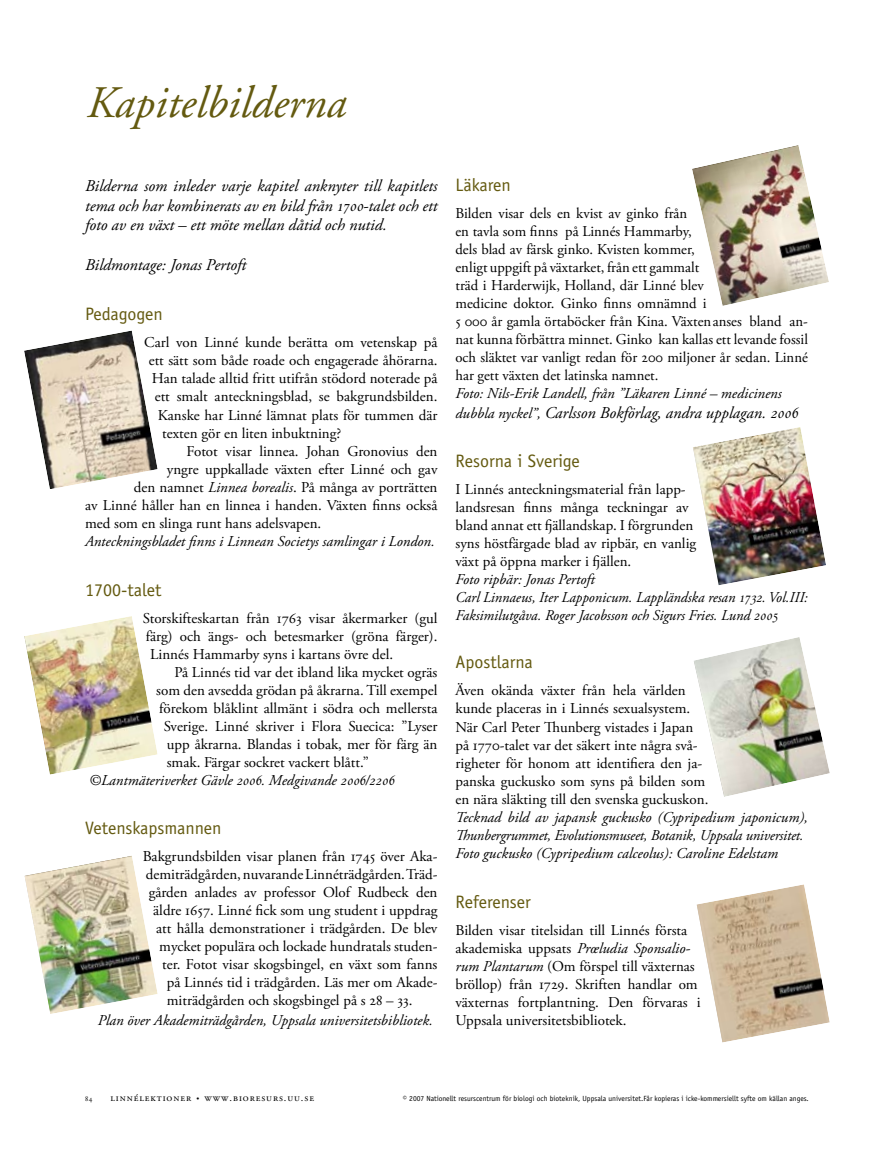
<style>
.page{position:relative;width:893px;height:1149px;background:#fff}
.page>*{position:absolute;margin:0;border:0;box-sizing:border-box;transform-origin:0 0}
.t1{font:italic 45px "Adobe Garamond";color:#645a10}
.t2{font:18px "Officina Sans";color:#645a10}
.t3{font:italic 16.5px/19.8px "Adobe Garamond Pro";color:#000;text-align:justify}
.t4{font:15px/18px "Adobe Garamond Pro";letter-spacing:-.02em;color:#000}
.t5{font:italic 15px/18px "Adobe Garamond Pro";color:#000}
.t6{font:10.5px "Adobe Garamond Regular SC";letter-spacing:.09em;color:#000}
.t7{font:7.5px "Officina Sans";color:#000}
.t8{font:7.5px "Adobe Garamond Regular SC";color:#000}
.s1{font-family:"Bembo Italic Os F";font-style:normal}
.s2{font-style:italic}
.s3{font-family:"Adobe Garamond Regular SC"}
.s4{font-size:15px}
.s5{font-size:7.5px}
</style>
<div class="page">
<img style="left:24px;top:330px;width:134px;height:159px">
<img style="left:24px;top:616px;width:134px;height:158px">
<img style="left:25px;top:856px;width:133px;height:157px">
<img style="left:693px;top:427px;width:133px;height:158px">
<img style="left:697px;top:884px;width:133px;height:158px">
<img style="left:692px;top:145px;width:137px;height:161px">
<img style="left:694px;top:637px;width:136px;height:159px">
<h1 class="t1" style="left:87px;top:79px;width:261px">Kapitelbilderna</h1>
<p class="t3" style="left:85px;top:176px;width:354px">Bilderna som inleder varje kapitel anknyter till kapitlets tema och har kombinerats av en bild från <span class="s1">1700</span>-talet och ett foto av en växt – ett möte mellan dåtid och nutid.</p>
<p class="t3" style="left:85px;top:255px;width:163px">Bildmontage: Jonas Pertoft</p>
<p class="t2" style="left:85px;top:304px;width:79px">Pedagogen</p>
<p class="t4" style="left:144px;top:334px;width:295px">Carl von Linné kunde berätta om vetenskap på</p>
<p class="t4" style="left:149px;top:352px;width:290px">ett sätt som både roade och engagerade åhörarna.</p>
<p class="t4" style="left:152px;top:370px;width:287px">Han talade alltid fritt utifrån stödord noterade på</p>
<p class="t4" style="left:155px;top:388px;width:284px">ett smalt anteckningsblad, se bakgrundsbilden.</p>
<p class="t4" style="left:158px;top:406px;width:281px">Kanske har Linné lämnat plats för tummen där</p>
<p class="t4" style="left:162px;top:424px;width:181px">texten gör en liten inbuktning?</p>
<p class="t4" style="left:187px;top:442px;width:252px">Fotot visar linnea. Johan Gronovius den</p>
<p class="t4" style="left:167px;top:460px;width:272px">yngre uppkallade växten efter Linné och gav</p>
<p class="t4" style="left:134px;top:478px;width:305px">den namnet <span class="s2">Linnea borealis</span>. På många av port-rätten</p>
<p class="t4" style="left:85px;top:496px;width:354px">av Linné håller han en linnea i handen. Växten finns också</p>
<p class="t4" style="left:85px;top:514px;width:238px">med som en slinga runt hans adelsvapen.</p>
<p class="t5" style="left:85px;top:532px;width:351px">Anteckningsbladet finns i Linnean Societys samlingar i London.</p>
<p class="t2" style="left:85px;top:579px;width:78px">1700-talet</p>
<p class="t4" style="left:143px;top:609px;width:296px">Storskifteskartan från <span class="s3">1763</span> visar åkermarker (gul</p>
<p class="t4" style="left:146px;top:627px;width:293px">färg) och ängs- och betesmarker (gröna färger).</p>
<p class="t4" style="left:150px;top:645px;width:244px">Linnés Hammarby syns i kartans övre del.</p>
<p class="t4" style="left:175px;top:663px;width:264px">På Linnés tid var det ibland lika mycket ogräs</p>
<p class="t4" style="left:156px;top:681px;width:283px">som den avsedda grödan på åkrarna. Till exempel</p>
<p class="t4" style="left:159px;top:699px;width:280px">förekom blåklint allmänt i södra och mellersta</p>
<p class="t4" style="left:164px;top:717px;width:275px">Sverige. Linné skriver i Flora Suecica: ”Lyser</p>
<p class="t4" style="left:167px;top:735px;width:272px">upp åkrarna. Blandas i tobak, mer för färg än</p>
<p class="t4" style="left:167px;top:753px;width:204px">smak. Färgar sockret vackert blått.”</p>
<p class="t5" style="left:89px;top:771px;width:307px">©Lantmäteriverket Gävle <span class="s1">2006</span>. Medgivande <span class="s1">2006</span>/<span class="s1">2206</span></p>
<p class="t2" style="left:85px;top:817px;width:138px">Vetenskapsmannen</p>
<p class="t4" style="left:143px;top:847px;width:296px">Bakgrundsbilden visar planen från <span class="s3">1745</span> över Aka-</p>
<p class="t4" style="left:146px;top:865px;width:292px">demiträdgården, nuvarande Linnéträdgården. Träd-</p>
<p class="t4" style="left:149px;top:883px;width:290px">gården anlades av professor Olof Rudbeck den</p>
<p class="t4" style="left:153px;top:901px;width:286px">äldre <span class="s3">1657</span>. Linné fick som ung student i uppdrag</p>
<p class="t4" style="left:156px;top:919px;width:283px">att hålla demonstrationer i trädgården. De blev</p>
<p class="t4" style="left:159px;top:937px;width:280px">mycket populära och lockade hundratals studen-</p>
<p class="t4" style="left:162px;top:955px;width:277px">ter. Fotot visar skogsbingel, en växt som fanns</p>
<p class="t4" style="left:167px;top:973px;width:272px">på Linnés tid i trädgården. Läs mer om Akade-</p>
<p class="t4" style="left:167px;top:991px;width:247px">miträdgården och skogsbingel på s <span class="s3">28</span> – <span class="s3">33</span>.</p>
<p class="t5" style="left:98px;top:1011px;width:337px">Plan över Akademiträdgården, Uppsala universitetsbibliotek.</p>
<p class="t2" style="left:455px;top:174px;width:57px">Läkaren</p>
<p class="t4" style="left:455px;top:205px;width:354px">Bilden visar dels en kvist av ginko från<br>en tavla som finns på Linnés Hammarby,<br>dels blad av färsk ginko. Kvisten kommer,<br>enligt uppgift på växtarket, från ett gammalt<br>träd i Harderwijk, Holland, där Linné blev<br>medicine doktor. Ginko finns omnämnd i<br><span class="s3">5 000</span> år gamla örtaböcker från Kina. Växten anses bland an&shy;nat kunna förbättra minnet. Ginko kan kallas ett levande fossil och släktet var vanligt redan för <span class="s3">200</span> miljoner år sedan. Linné har gett växten det latinska namnet.</p>
<p class="t5" style="left:455px;top:385px;width:328px">Foto: Nils-Erik Landell, från ”Läkaren Linné – medicinens</p>
<p class="t3" style="left:455px;top:403px;width:344px"><span class="s4">dubbla nyckel”,</span> Carlsson Bokförlag, andra upplagan. <span class="s1">2006</span></p>
<p class="t2" style="left:455px;top:450px;width:126px">Resorna i Sverige</p>
<p class="t4" style="left:455px;top:480px;width:242px">I Linnés anteckningsmaterial från lapp&shy;landsresan finns många teckningar av bland annat ett fjällandskap. I förgrunden syns höstfärgade blad av ripbär, en vanlig växt på öppna marker i fjällen.</p>
<p class="t5" style="left:455px;top:570px;width:354px">Foto ripbär: Jonas Pertoft<br>Carl Linnaeus, Iter Lapponicum. Lappländska resan <span class="s1">1732</span>. Vol.III:<br>Faksimilutgåva. Roger Jacobsson och Sigurs Fries. Lund <span class="s1">2005</span></p>
<p class="t2" style="left:455px;top:651px;width:79px">Apostlarna</p>
<p class="t4" style="left:455px;top:682px;width:254px">Även okända växter från hela världen kunde placeras in i Linnés sexualsystem.<br>När Carl Peter Thunberg vistades i Japan på <span class="s3">1770</span>-talet var det säkert inte några svå&shy;righeter för honom att identifiera den ja&shy;panska guckusko som syns på bilden som en nära släkting till den svenska guckuskon.</p>
<p class="t5" style="left:455px;top:808px;width:354px">Tecknad bild av japansk guckusko (Cypripedium japonicum),<br>Thunbergrummet, Evolutionsmuseet, Botanik, Uppsala universitet.<br>Foto guckusko (Cypripedium calceolus): Caroline Edelstam</p>
<p class="t2" style="left:455px;top:891px;width:77px">Referenser</p>
<p class="t4" style="left:455px;top:921px;width:247px">Bilden visar titelsidan till Linnés första akademiska uppsats <span class="s2">Prœludia Sponsalio&shy;rum Plantarum</span> (Om förspel till växternas bröllop) från <span class="s3">1729</span>. Skriften handlar om växternas fortplantning. Den förvaras i Uppsala universitetsbibliotek.</p>
<p class="t8" style="left:85px;top:1094px;width:9px">84</p>
<p class="t6" style="left:110px;top:1092px;width:205px">linnélektioner <span class="s5">•</span> www.bioresurs.uu.se</p>
<p class="t7" style="left:403px;top:1093px;width:407px">© 2007 Nationellt resurscentrum för biologi och bioteknik, Uppsala universitet.Får kopieras i icke-kommersiellt syfte om källan anges.</p>
</div>
